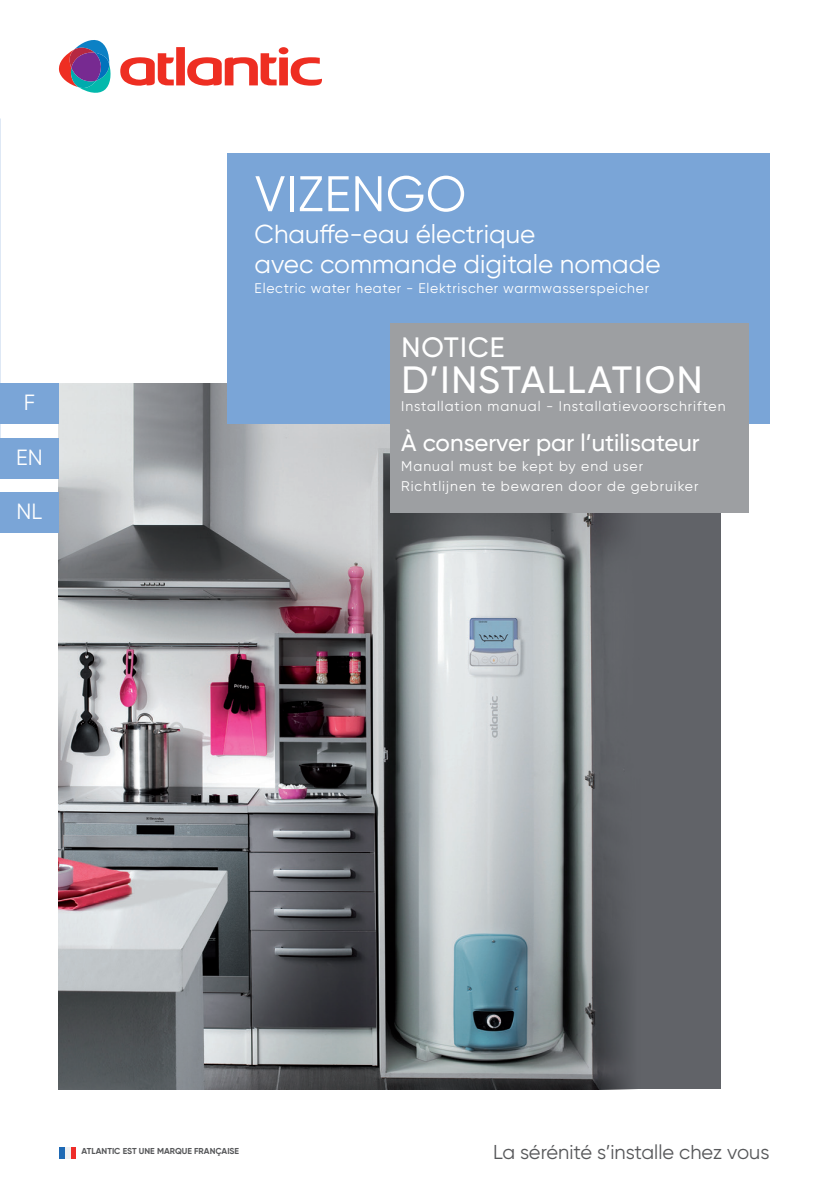
<style>
.page{position:relative;width:840px;height:1191px;background:#fff}
.page>*{position:absolute;margin:0;border:0;box-sizing:border-box;transform-origin:0 0}
.t1{font:50px "Gilroy";letter-spacing:.01em;color:#fff}
.t2{font:500 38px "Gilroy";letter-spacing:.04em;color:#fff}
.t3{font:500 28px "Gilroy";letter-spacing:.04em;color:#fff}
.t4{font:26px/29.6px "Gilroy";color:#fff}
.t5{font:500 24px "Gilroy";color:#fff}
.t6{font:22px "Gilroy";color:#fff}
.t7{font:20px "Gilroy";color:#57585a}
.t8{font:14px/20px "Gilroy";letter-spacing:.07em;color:#fff}
.t9{font:14px "Gilroy";letter-spacing:.05em;color:#fff}
.t10{font:700 8.6px "Gilroy";color:#57585a}
</style>
<div class="page">
<div style="left:59px;top:384px;width:661px;height:705px;background:#616368"></div>
<img style="left:59px;top:384px;width:571px;height:705px">
<div style="left:227px;top:153px;width:542px;height:270px;background:#7aa5d7"></div>
<div style="left:70px;top:1147px;width:6px;height:11px;background:#ee2d29"></div>
<div style="left:65px;top:1147px;width:5px;height:11px;background:#eff0f1"></div>
<div style="left:59px;top:1147px;width:6px;height:11px;background:#1e69b4"></div>
<div style="left:0;top:384px;width:59px;height:40px;background:#7aa5d7"></div>
<div style="left:0;top:438px;width:59px;height:40px;background:#7aa5d7"></div>
<div style="left:0;top:493px;width:59px;height:40px;background:#7aa5d7"></div>
<svg style="left:120px;top:47px;width:202px;height:39px"></svg>
<svg style="left:58px;top:40px;width:53px;height:53px"></svg>
<div style="left:389px;top:323px;width:359px;height:190px;background:#9d9fa2"></div>
<h3 class="t6" style="left:24px;top:389px;width:13px">F</h3>
<h3 class="t6" style="left:16px;top:443px;width:28px">EN</h3>
<h3 class="t6" style="left:17px;top:498px;width:27px">NL</h3>
<h1 class="t1" style="left:255px;top:163px;width:213px">VIZENGO</h1>
<h3 class="t4" style="left:254px;top:219px;width:407px">Chauffe-eau électrique<br>avec commande digitale nomade</h3>
<p class="t9" style="left:254px;top:279px;width:396px">Electric water heater - Elektrischer warmwasserspeicher</p>
<h3 class="t3" style="left:401px;top:330px;width:105px">NOTICE</h3>
<h2 class="t2" style="left:401px;top:356px;width:302px">D’INSTALLATION</h2>
<p class="t8" style="left:401px;top:396px;width:326px">Installation manual - Installatievoorschriften</p>
<h3 class="t5" style="left:401px;top:428px;width:300px">À conserver par l’utilisateur</h3>
<p class="t8" style="left:401px;top:456px;width:298px">Manual must be kept by end user<br>Richtlijnen te bewaren door de gebruiker</p>
<p class="t10" style="left:81px;top:1145px;width:159px">ATLANTIC EST UNE MARQUE FRANÇAISE</p>
<h3 class="t7" style="left:492px;top:1139px;width:278px">La sérénité s’installe chez vous</h3>
</div>
